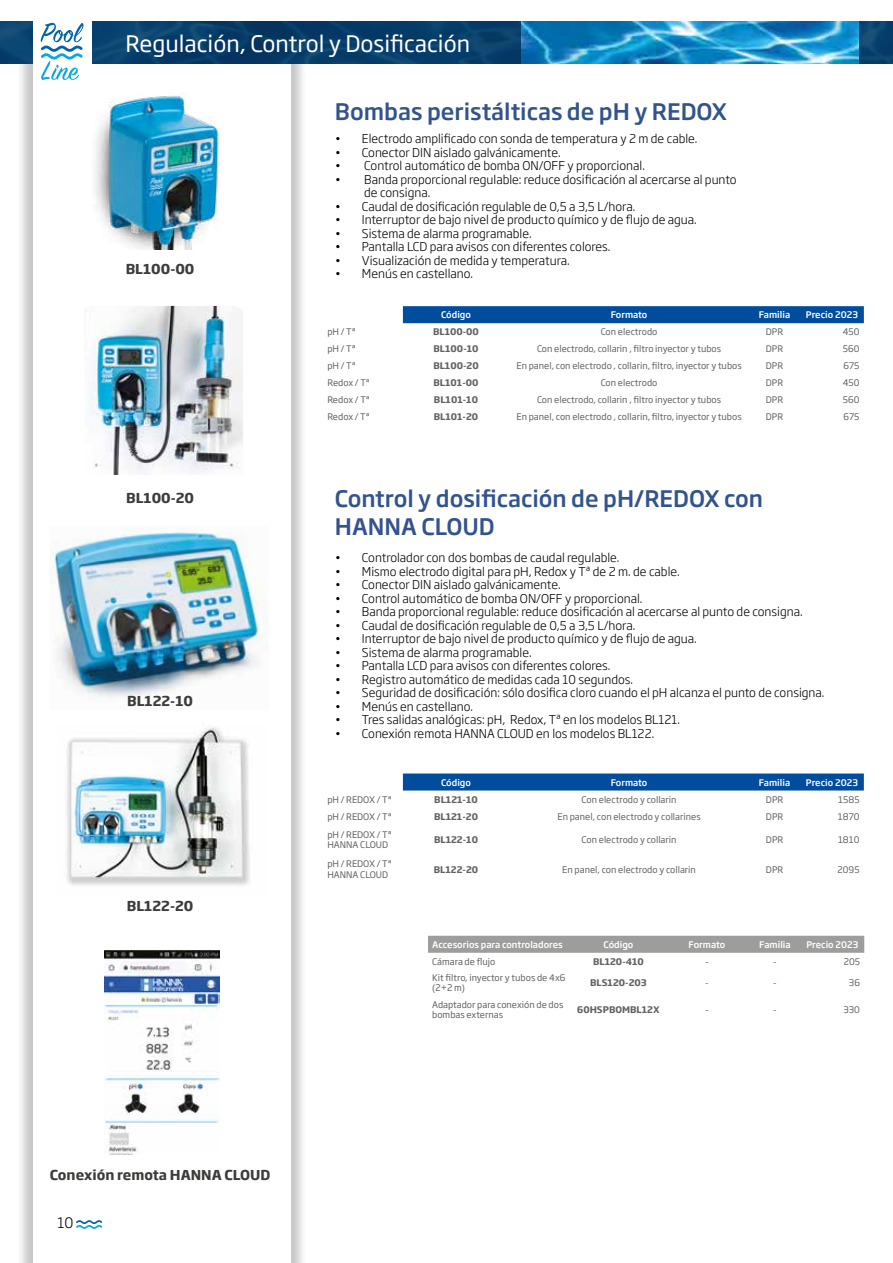
<style>
.page{position:relative;width:893px;height:1263px;background:#fff}
.page>*{position:absolute;margin:0;border:0;box-sizing:border-box;transform-origin:0 0}
.t1{font:500 22.5px/28.5px "Soho Gothic Pro";color:#32538d}
.t2{font:22.5px "Soho Gothic Pro";color:#fff}
.t3{font:300 14.25px "Soho Gothic Pro";color:#000}
.t4{font:700 13.5px "Soho Gothic Pro";color:#3c3c3b}
.t5{font:300 12px/13.5px "Soho Gothic Pro";color:#000}
.t6{font:9px/10.5px "Soho Gothic Pro";color:#646363}
.t7{font:500 9px "Soho Gothic Pro";color:#fff}
.t8{font:700 9px "Soho Gothic Pro";color:#646363}
</style>
<div class="page">
<div style="left:33px;top:26px;width:274px;height:1237px;background:#000;opacity:.22"></div>
<div style="left:16px;top:26px;width:274px;height:1237px;background:#000;opacity:.22"></div>
<div style="left:33px;top:34px;width:257px;height:1229px;background:#fff"></div>
<img style="left:521px;top:21px;width:338px;height:43px">
<div style="left:0;top:21px;width:521px;height:43px;background:#08436d"></div>
<div style="left:859px;top:21px;width:34px;height:43px;background:#08436d"></div>
<svg style="left:76px;top:1220px;width:26px;height:9px"></svg>
<div style="left:33px;top:12px;width:59px;height:86px;background:#fff"></div>
<svg style="left:41px;top:23px;width:43px;height:57px"></svg>
<div style="left:403px;top:306px;width:461px;height:17px;background:#004d9d"></div>
<div style="left:403px;top:773px;width:461px;height:17px;background:#004d9d"></div>
<img style="left:95px;top:94px;width:124px;height:156px">
<img style="left:52px;top:528px;width:216px;height:169px">
<div style="left:428px;top:936px;width:436px;height:17px;background:#9d9d9c"></div>
<img style="left:104px;top:950px;width:115px;height:205px">
<img style="left:67px;top:725px;width:183px;height:161px">
<img style="left:85px;top:306px;width:158px;height:169px">
<h1 class="t2" style="left:125px;top:26px;width:346px">Regulación, Control y Dosificación</h1>
<p class="t4" style="left:126px;top:258px;width:70px">BL100-00</p>
<p class="t4" style="left:126px;top:487px;width:70px">BL100-20</p>
<p class="t4" style="left:127px;top:690px;width:67px">BL122-10</p>
<p class="t4" style="left:127px;top:896px;width:68px">BL122-20</p>
<h1 class="t1" style="left:335px;top:96px;width:394px">Bombas peristálticas de pH y REDOX</h1>
<p class="t5" style="left:335px;top:131px;width:364px">• Electrodo amplificado con sonda de temperatura y 2 m de cable.</p>
<p class="t5" style="left:335px;top:145px;width:227px">• Conector DIN aislado galvánicamente.</p>
<p class="t5" style="left:335px;top:158px;width:311px">• Control automático de bomba ON/OFF y proporcional.</p>
<p class="t5" style="left:364px;top:172px;width:374px;text-indent:-29px">• Banda proporcional regulable: reduce dosificación al acercarse al punto de consigna.</p>
<p class="t5" style="left:335px;top:199px;width:302px">• Caudal de dosificación regulable de 0,5 a 3,5 L/hora.</p>
<p class="t5" style="left:335px;top:212px;width:363px">• Interruptor de bajo nivel de producto químico y de flujo de agua.</p>
<p class="t5" style="left:335px;top:226px;width:198px">• Sistema de alarma programable.</p>
<p class="t5" style="left:335px;top:239px;width:277px">• Pantalla LCD para avisos con diferentes colores.</p>
<p class="t5" style="left:335px;top:253px;width:236px">• Visualización de medida y temperatura.</p>
<p class="t5" style="left:335px;top:266px;width:140px">• Menús en castellano.</p>
<p class="t7" style="left:441px;top:308px;width:31px">Código</p>
<p class="t7" style="left:611px;top:308px;width:38px">Formato</p>
<p class="t7" style="left:759px;top:308px;width:33px">Familia</p>
<p class="t7" style="left:806px;top:308px;width:54px">Precio 2023</p>
<p class="t6" style="left:327px;top:326px;width:30px">pH / Tª</p>
<p class="t8" style="left:433px;top:325px;width:47px">BL100-00</p>
<p class="t6" style="left:601px;top:326px;width:58px">Con electrodo</p>
<p class="t6" style="left:766px;top:326px;width:19px">DPR</p>
<p class="t6" style="left:843px;top:326px;width:18px">450</p>
<p class="t6" style="left:327px;top:343px;width:30px">pH / Tª</p>
<p class="t8" style="left:434px;top:342px;width:46px">BL100-10</p>
<p class="t6" style="left:537px;top:343px;width:186px">Con electrodo, collarin , filtro inyector y tubos</p>
<p class="t6" style="left:766px;top:343px;width:19px">DPR</p>
<p class="t6" style="left:843px;top:343px;width:18px">560</p>
<p class="t6" style="left:327px;top:360px;width:30px">pH / Tª</p>
<p class="t8" style="left:433px;top:359px;width:47px">BL100-20</p>
<p class="t6" style="left:516px;top:360px;width:227px">En panel, con electrodo , collarin, filtro, inyector y tubos</p>
<p class="t6" style="left:766px;top:360px;width:19px">DPR</p>
<p class="t6" style="left:843px;top:360px;width:18px">675</p>
<p class="t6" style="left:327px;top:377px;width:44px">Redox / Tª</p>
<p class="t8" style="left:434px;top:376px;width:46px">BL101-00</p>
<p class="t6" style="left:601px;top:377px;width:58px">Con electrodo</p>
<p class="t6" style="left:766px;top:377px;width:19px">DPR</p>
<p class="t6" style="left:843px;top:377px;width:18px">450</p>
<p class="t6" style="left:327px;top:394px;width:44px">Redox / Tª</p>
<p class="t8" style="left:434px;top:393px;width:46px">BL101-10</p>
<p class="t6" style="left:537px;top:394px;width:186px">Con electrodo, collarin , filtro inyector y tubos</p>
<p class="t6" style="left:766px;top:394px;width:19px">DPR</p>
<p class="t6" style="left:843px;top:394px;width:18px">560</p>
<p class="t6" style="left:327px;top:411px;width:44px">Redox / Tª</p>
<p class="t8" style="left:434px;top:410px;width:46px">BL101-20</p>
<p class="t6" style="left:516px;top:411px;width:227px">En panel, con electrodo , collarin, filtro, inyector y tubos</p>
<p class="t6" style="left:766px;top:411px;width:19px">DPR</p>
<p class="t6" style="left:843px;top:411px;width:18px">675</p>
<h1 class="t1" style="left:335px;top:483px;width:430px">Control y dosificación de pH/REDOX con<br>HANNA CLOUD</h1>
<p class="t5" style="left:335px;top:550px;width:286px">• Controlador con dos bombas de caudal regulable.</p>
<p class="t5" style="left:335px;top:564px;width:346px">• Mismo electrodo digital para pH, Redox y Tª de 2 m. de cable.</p>
<p class="t5" style="left:335px;top:577px;width:227px">• Conector DIN aislado galvánicamente.</p>
<p class="t5" style="left:335px;top:591px;width:309px">• Control automático de bomba ON/OFF y proporcional.</p>
<p class="t5" style="left:335px;top:604px;width:469px">• Banda proporcional regulable: reduce dosificación al acercarse al punto de consigna.</p>
<p class="t5" style="left:335px;top:618px;width:302px">• Caudal de dosificación regulable de 0,5 a 3,5 L/hora.</p>
<p class="t5" style="left:335px;top:631px;width:363px">• Interruptor de bajo nivel de producto químico y de flujo de agua.</p>
<p class="t5" style="left:335px;top:645px;width:198px">• Sistema de alarma programable.</p>
<p class="t5" style="left:335px;top:658px;width:277px">• Pantalla LCD para avisos con diferentes colores.</p>
<p class="t5" style="left:335px;top:672px;width:300px">• Registro automático de medidas cada 10 segundos.</p>
<p class="t5" style="left:335px;top:685px;width:491px">• Seguridad de dosificación: sólo dosifica cloro cuando el pH alcanza el punto de consigna.</p>
<p class="t5" style="left:335px;top:699px;width:140px">• Menús en castellano.</p>
<p class="t5" style="left:335px;top:712px;width:347px">• Tres salidas analógicas: pH, Redox, Tª en los modelos BL121.</p>
<p class="t5" style="left:335px;top:726px;width:321px">• Conexión remota HANNA CLOUD en los modelos BL122.</p>
<p class="t7" style="left:441px;top:775px;width:31px">Código</p>
<p class="t7" style="left:611px;top:775px;width:38px">Formato</p>
<p class="t7" style="left:759px;top:775px;width:33px">Familia</p>
<p class="t7" style="left:806px;top:775px;width:54px">Precio 2023</p>
<p class="t6" style="left:327px;top:793px;width:66px">pH / REDOX / Tª</p>
<p class="t8" style="left:434px;top:792px;width:45px">BL121-10</p>
<p class="t6" style="left:582px;top:793px;width:96px">Con electrodo y collarin</p>
<p class="t6" style="left:766px;top:793px;width:19px">DPR</p>
<p class="t6" style="left:838px;top:793px;width:23px">1585</p>
<p class="t6" style="left:327px;top:810px;width:66px">pH / REDOX / Tª</p>
<p class="t8" style="left:434px;top:809px;width:45px">BL121-20</p>
<p class="t6" style="left:557px;top:810px;width:145px">En panel, con electrodo y collarines</p>
<p class="t6" style="left:766px;top:810px;width:19px">DPR</p>
<p class="t6" style="left:838px;top:810px;width:23px">1870</p>
<p class="t6" style="left:327px;top:829px;width:66px">pH / REDOX / Tª<br>HANNA CLOUD</p>
<p class="t8" style="left:434px;top:832px;width:45px">BL122-10</p>
<p class="t6" style="left:582px;top:834px;width:96px">Con electrodo y collarin</p>
<p class="t6" style="left:766px;top:834px;width:19px">DPR</p>
<p class="t6" style="left:838px;top:834px;width:23px">1810</p>
<p class="t6" style="left:327px;top:858px;width:66px">pH / REDOX / Tª<br>HANNA CLOUD</p>
<p class="t8" style="left:434px;top:862px;width:46px">BL122-20</p>
<p class="t6" style="left:562px;top:864px;width:135px">En panel, con electrodo y collarin</p>
<p class="t6" style="left:766px;top:864px;width:19px">DPR</p>
<p class="t6" style="left:838px;top:864px;width:23px">2095</p>
<p class="t7" style="left:432px;top:937px;width:132px">Accesorios para controladores</p>
<p class="t7" style="left:604px;top:937px;width:31px">Código</p>
<p class="t7" style="left:689px;top:937px;width:38px">Formato</p>
<p class="t7" style="left:759px;top:937px;width:33px">Familia</p>
<p class="t7" style="left:806px;top:937px;width:54px">Precio 2023</p>
<p class="t6" style="left:432px;top:956px;width:65px">Cámara de flujo</p>
<p class="t8" style="left:593px;top:954px;width:52px">BL120-410</p>
<p class="t6" style="left:705px;top:956px;width:5px">-</p>
<p class="t6" style="left:773px;top:956px;width:5px">-</p>
<p class="t6" style="left:844px;top:956px;width:18px">205</p>
<p class="t6" style="left:432px;top:972px;width:135px">Kit filtro, inyector y tubos de 4x6 (2+2 m)</p>
<p class="t8" style="left:590px;top:975px;width:58px">BLS120-203</p>
<p class="t6" style="left:705px;top:977px;width:5px">-</p>
<p class="t6" style="left:773px;top:977px;width:5px">-</p>
<p class="t6" style="left:849px;top:977px;width:13px">36</p>
<p class="t6" style="left:432px;top:999px;width:133px">Adaptador para conexión de dos bombas externas</p>
<p class="t8" style="left:577px;top:1003px;width:84px">60HSPBOMBL12X</p>
<p class="t6" style="left:705px;top:1004px;width:5px">-</p>
<p class="t6" style="left:773px;top:1004px;width:5px">-</p>
<p class="t6" style="left:843px;top:1004px;width:18px">330</p>
<p class="t4" style="left:50px;top:1164px;width:222px">Conexión remota HANNA CLOUD</p>
<p class="t3" style="left:57px;top:1212px;width:18px">10</p>
</div>
